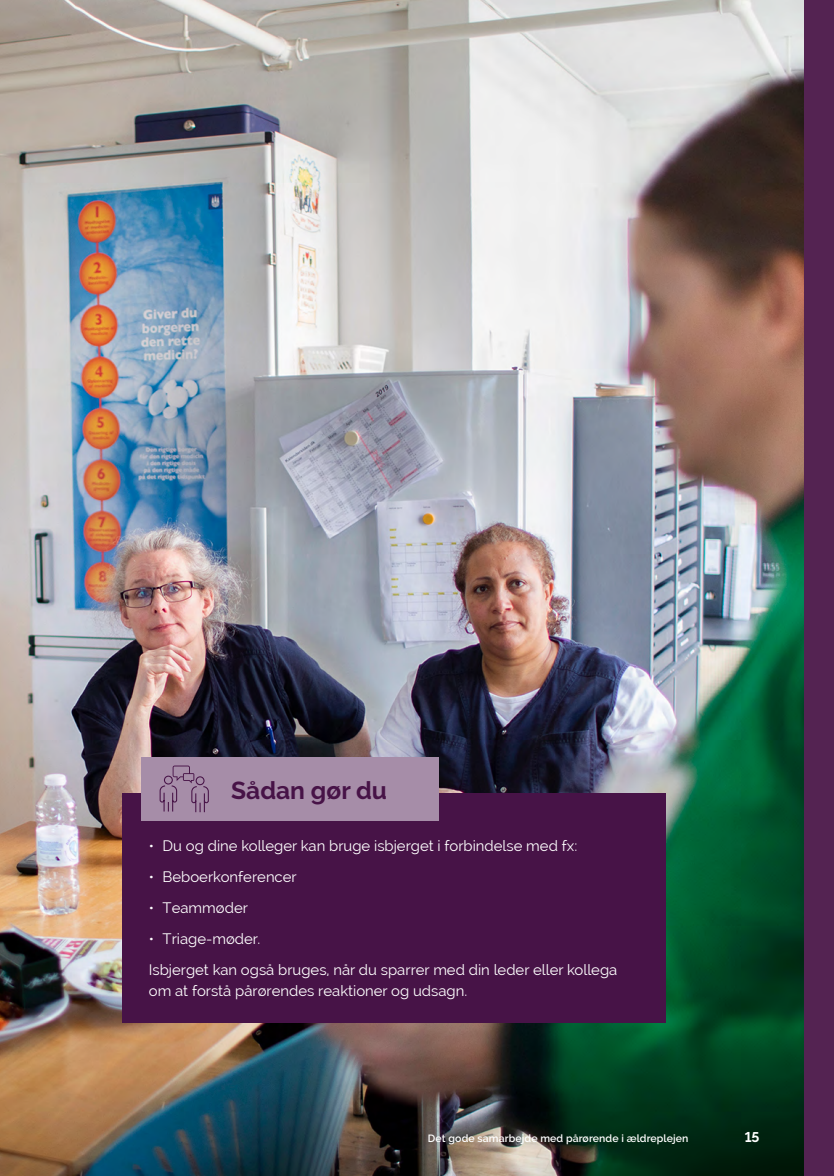
<style>
.page{position:relative;width:834px;height:1176px;background:#fff}
.page>*{position:absolute;margin:0;border:0;box-sizing:border-box;transform-origin:0 0}
.t1{font:700 24.5px "Raleway";color:#471347}
.t2{font:14.88px/31px "Raleway";color:#fff}
.t3{font:700 14px "Raleway";color:#fff}
.t4{font:600 10.5px "Raleway";letter-spacing:.01em;color:#fff}
</style>
<div class="page">
<img style="left:0;top:0;width:804px;height:1176px">
<div style="left:804px;top:0;width:29px;height:1176px;background:#542352"></div>
<div style="left:122px;top:792px;width:543px;height:230px;background:#471347"></div>
<div style="left:142px;top:757px;width:297px;height:63px;background:#a68da8"></div>
<svg style="left:159px;top:765px;width:50px;height:48px"></svg>
<h1 class="t1" style="left:231px;top:776px;width:157px">Sådan gør du</h1>
<p class="t2" style="left:149px;top:830px;width:430px">• Du og dine kolleger kan bruge isbjerget i forbindelse med fx:</p>
<p class="t2" style="left:149px;top:861px;width:149px">• Beboerkonferencer</p>
<p class="t2" style="left:149px;top:892px;width:100px">• Teammøder</p>
<p class="t2" style="left:149px;top:923px;width:470px">• Triage-møder.<br>Isbjerget kan også bruges, når du sparrer med din leder eller kollega</p>
<p class="t2" style="left:149px;top:975px;width:320px">om at forstå pårørendes reaktioner og udsagn.</p>
<p class="t4" style="left:428px;top:1132px;width:262px">Det gode samarbejde med pårørende i ældreplejen</p>
<p class="t3" style="left:744px;top:1129px;width:16px">15</p>
</div>
